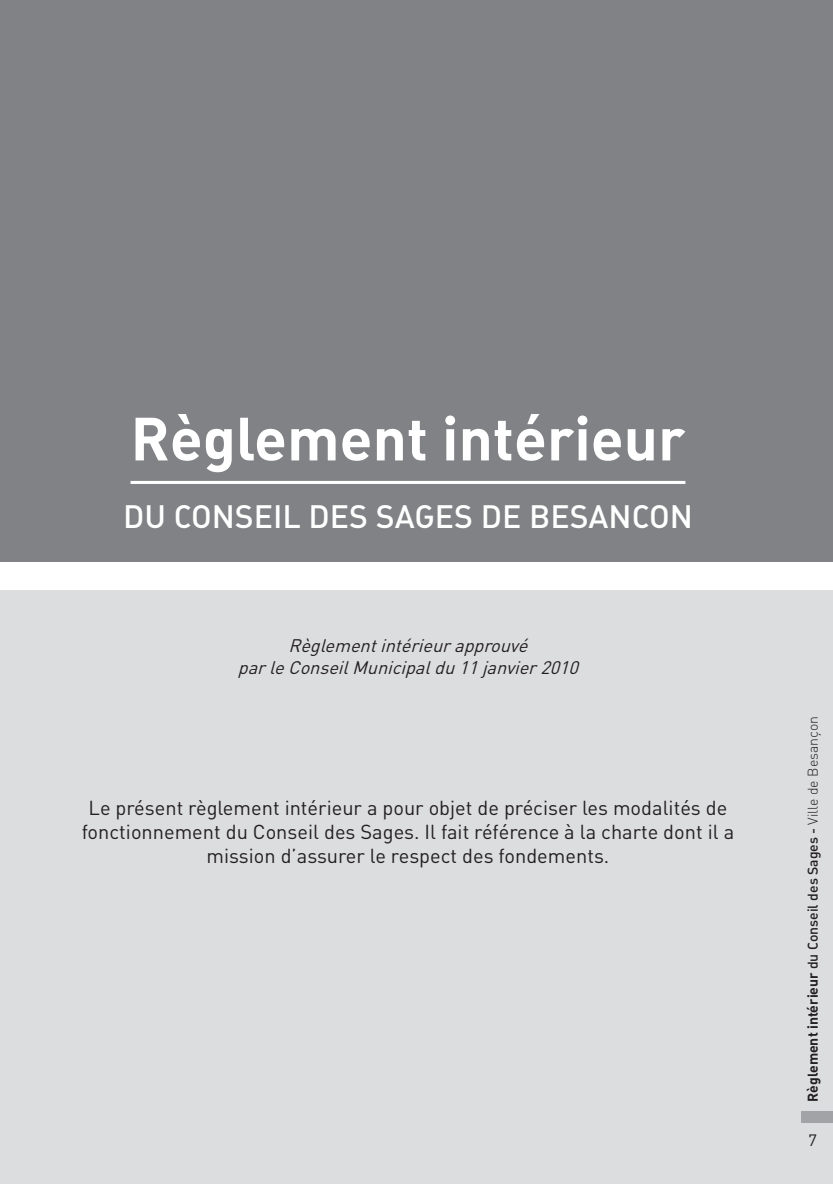
<style>
.page{position:relative;width:833px;height:1184px;background:#fff}
.page>*{position:absolute;margin:0;border:0;box-sizing:border-box;transform-origin:0 0}
.t1{font:60px "DIN Bold Alternate";color:#fff}
.t2{font:32px "DIN Medium Alternate";color:#fff}
.t3{font:20px/24px "DIN";color:#231f20;text-align:center}
.t4{font:italic 18px/21.6px "DIN";color:#231f20;text-align:center}
.t5{font:16px "DIN Regular Alternate";color:#231f20}
.t6{font:14px "DIN Bold Alternate";color:#231f20}
.s1{font-family:"DIN Medium Alternate"}
.s2{font-family:"DIN Light Alternate"}
</style>
<div class="page">
<div style="left:0;top:590px;width:832px;height:594px;background:#dcdddf"></div>
<div style="left:0;top:0;width:832px;height:561px;background:#808285"></div>
<hr style="left:130px;top:481px;width:555px;height:3px;background:#fff">
<h1 class="t1" style="left:130px;top:399px;width:556px">Règlement intérieur</h1>
<h2 class="t2" style="left:123px;top:496px;width:571px">DU CONSEIL DES SAGES DE BESANCON</h2>
<p class="t4" style="left:238px;top:634px;width:347px">Règlementintérieurapprouvé parleConseilMunicipaldu11janvier2010</p>
<p class="t3" style="left:82px;top:795px;width:653px">Le présent règlement intérieur a pour objet de préciser les modalités de fonctionnement du Conseil des Sages. Il fait référence à la charte dont il a mission d’assurer le respect des fondements.</p>
<p class="t6" style="left:803px;top:1102px;width:387px;rotate:-90deg">Règlement intérieur <span class="s1">du Conseil des Sages -</span> <span class="s2">Ville de Besançon</span></p>
<p class="t5" style="left:808px;top:1128px;width:10px">7</p>
</div>
